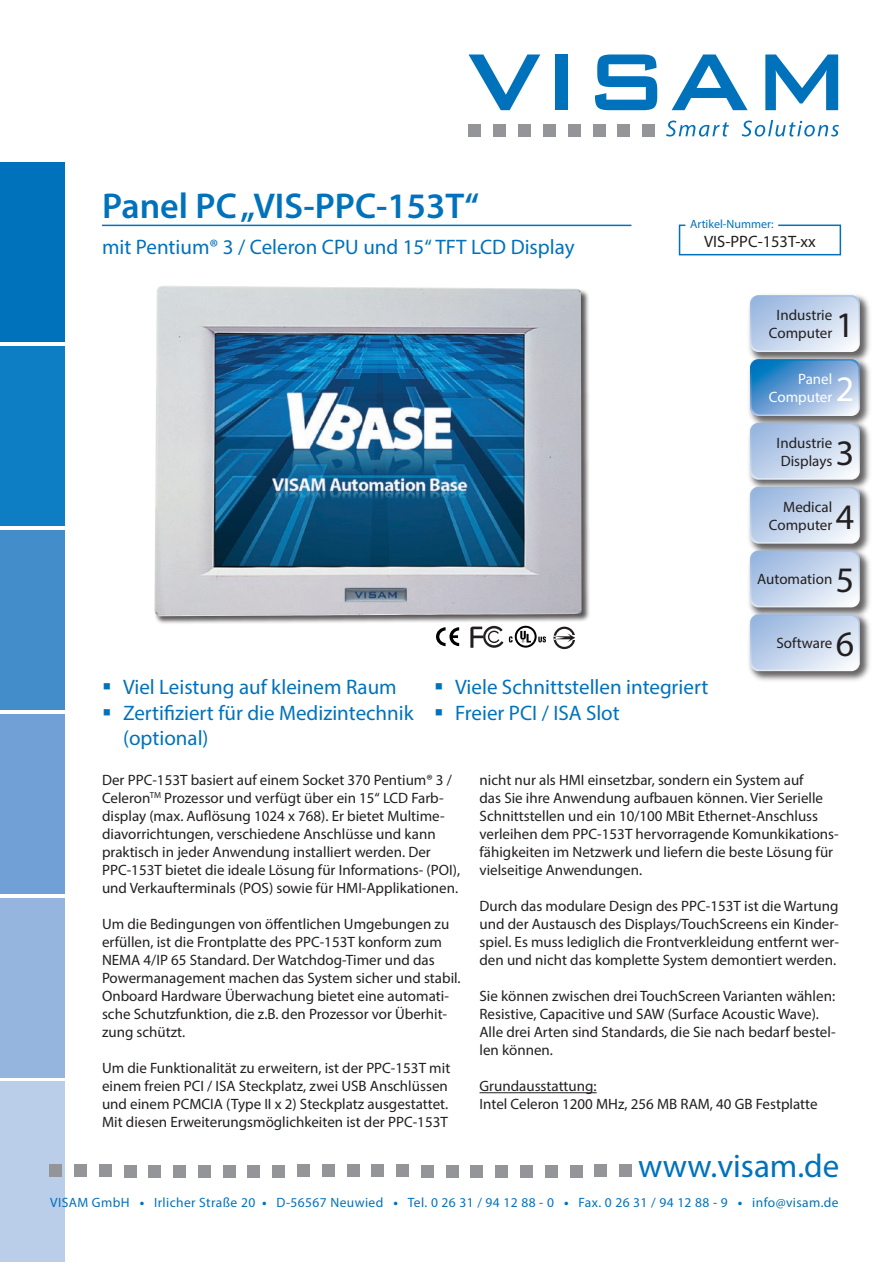
<style>
.page{position:relative;width:893px;height:1263px;background:#fff}
.page>*{position:absolute;margin:0;border:0;box-sizing:border-box;transform-origin:0 0}
.t1{font:600 36px "Myriad Pro";color:#0072bc}
.t2{font:36px "Myriad Pro";color:#231f20}
.t3{font:36px "Myriad Pro";color:#fff}
.t4{font:33px "Myriad Pro";color:#0072bc}
.t5{font:21px "Myriad Pro";color:#0072bc}
.t6{font:16.5px "Myriad Pro";color:#231f20}
.t7{font:15px/18px "Myriad Pro";color:#231f20}
.t8{font:15px/18px "Myriad Pro";color:#fff;text-align:right}
.t9{font:13.5px "Myriad Pro";letter-spacing:.03em;color:#0072bc}
.t10{font:12px "Myriad Pro";color:#0072bc}
.s1{font-weight:700}
</style>
<div class="page">
<div style="left:0;top:1081px;width:65px;height:181px;background:#bacde9"></div>
<div style="left:0;top:162px;width:65px;height:180px;background:#0072bc"></div>
<div style="left:0;top:346px;width:65px;height:180px;background:#0d7ec3"></div>
<div style="left:0;top:530px;width:65px;height:180px;background:#448dcb"></div>
<div style="left:0;top:714px;width:65px;height:179px;background:#70a0d5"></div>
<div style="left:0;top:898px;width:65px;height:179px;background:#95b5de"></div>
<div style="left:124px;top:1165px;width:12px;height:12px;background:#939598"></div>
<div style="left:149px;top:1165px;width:12px;height:12px;background:#939598"></div>
<div style="left:173px;top:1165px;width:13px;height:12px;background:#939598"></div>
<div style="left:198px;top:1165px;width:13px;height:12px;background:#939598"></div>
<div style="left:223px;top:1165px;width:12px;height:12px;background:#939598"></div>
<div style="left:248px;top:1165px;width:12px;height:12px;background:#939598"></div>
<div style="left:272px;top:1165px;width:13px;height:12px;background:#939598"></div>
<div style="left:50px;top:1164px;width:12px;height:13px;background:#939598"></div>
<div style="left:74px;top:1164px;width:13px;height:13px;background:#939598"></div>
<div style="left:99px;top:1164px;width:12px;height:13px;background:#939598"></div>
<div style="left:421px;top:1165px;width:13px;height:12px;background:#939598"></div>
<div style="left:446px;top:1165px;width:12px;height:12px;background:#939598"></div>
<div style="left:471px;top:1165px;width:12px;height:12px;background:#939598"></div>
<div style="left:495px;top:1165px;width:13px;height:12px;background:#939598"></div>
<div style="left:520px;top:1165px;width:13px;height:12px;background:#939598"></div>
<div style="left:545px;top:1165px;width:12px;height:12px;background:#939598"></div>
<div style="left:570px;top:1165px;width:12px;height:12px;background:#939598"></div>
<div style="left:297px;top:1164px;width:13px;height:13px;background:#939598"></div>
<div style="left:322px;top:1164px;width:12px;height:13px;background:#939598"></div>
<div style="left:347px;top:1164px;width:12px;height:13px;background:#939598"></div>
<div style="left:372px;top:1164px;width:12px;height:13px;background:#939598"></div>
<div style="left:396px;top:1164px;width:13px;height:13px;background:#939598"></div>
<div style="left:595px;top:1164px;width:12px;height:13px;background:#939598"></div>
<div style="left:619px;top:1164px;width:13px;height:13px;background:#939598"></div>
<svg style="left:679px;top:225px;width:162px;height:30px"></svg>
<img style="left:749px;top:295px;width:121px;height:61px">
<svg style="left:750px;top:295px;width:110px;height:57px;background:#c5d5ec"></svg>
<img style="left:749px;top:356px;width:121px;height:63px">
<svg style="left:750px;top:359px;width:110px;height:57px;background:#77a8d7"></svg>
<img style="left:749px;top:419px;width:121px;height:64px">
<svg style="left:750px;top:423px;width:110px;height:57px;background:#c5d5eb"></svg>
<img style="left:749px;top:483px;width:121px;height:63px">
<svg style="left:750px;top:487px;width:110px;height:57px;background:#c5d4eb"></svg>
<img style="left:749px;top:546px;width:121px;height:65px">
<svg style="left:750px;top:550px;width:110px;height:57px;background:#c5d5eb"></svg>
<img style="left:749px;top:611px;width:121px;height:70px">
<svg style="left:750px;top:614px;width:110px;height:57px;background:#c5d5ec"></svg>
<svg style="left:468px;top:54px;width:72px;height:56px"></svg>
<div style="left:555px;top:54px;width:13px;height:56px;background:#0072bc"></div>
<svg style="left:595px;top:54px;width:62px;height:56px"></svg>
<svg style="left:672px;top:54px;width:76px;height:56px"></svg>
<svg style="left:765px;top:54px;width:73px;height:56px"></svg>
<div style="left:468px;top:124px;width:13px;height:12px;background:#939598"></div>
<div style="left:493px;top:124px;width:13px;height:12px;background:#939598"></div>
<div style="left:518px;top:124px;width:13px;height:12px;background:#939598"></div>
<div style="left:543px;top:124px;width:12px;height:12px;background:#939598"></div>
<div style="left:568px;top:124px;width:12px;height:12px;background:#939598"></div>
<div style="left:593px;top:124px;width:12px;height:12px;background:#939598"></div>
<div style="left:618px;top:124px;width:12px;height:12px;background:#939598"></div>
<div style="left:642px;top:124px;width:13px;height:12px;background:#939598"></div>
<svg style="left:666px;top:121px;width:63px;height:16px"></svg>
<svg style="left:742px;top:120px;width:97px;height:17px"></svg>
<hr style="left:479px;top:1092px;width:118px;height:1px;background:#231f20">
<hr style="left:102px;top:225px;width:529px;height:1px;background:#0072bc">
<div style="left:154px;top:285px;width:436px;height:340px;background:#231f20;opacity:.75"></div>
<img style="left:154px;top:286px;width:429px;height:331px">
<svg style="left:436px;top:627px;width:23px;height:19px"></svg>
<svg style="left:483px;top:626px;width:22px;height:22px"></svg>
<svg style="left:485px;top:628px;width:18px;height:17px"></svg>
<svg style="left:488px;top:631px;width:12px;height:12px"></svg>
<div style="left:489px;top:632px;width:10px;height:10px;background:#fff;border-radius:50%"></div>
<svg style="left:497px;top:626px;width:49px;height:22px"></svg>
<svg style="left:470px;top:626px;width:13px;height:22px"></svg>
<svg style="left:553px;top:627px;width:22px;height:22px"></svg>
<div style="left:556px;top:629px;width:17px;height:18px;background:#fff;border-radius:50%"></div>
<svg style="left:553px;top:633px;width:22px;height:9px"></svg>
<p class="t1" style="left:102px;top:183px;width:379px">Panel PC „VIS-PPC-153T“</p>
<p class="t5" style="left:102px;top:234px;width:474px">mit Pentium® 3 / Celeron CPU und 15“ TFT LCD Display</p>
<p class="t10" style="left:690px;top:216px;width:85px">Artikel-Nummer:</p>
<p class="t6" style="left:704px;top:231px;width:113px">VIS-PPC-153T-xx</p>
<p class="t7" style="left:769px;top:306px;width:65px;text-align:center">Industrie<br>Computer</p>
<p class="t8" style="left:769px;top:370px;width:65px">Panel<br>Computer</p>
<h1 class="t3" style="left:836px;top:367px;width:20px">2</h1>
<p class="t7" style="left:777px;top:433px;width:57px">Industrie<br>Displays</p>
<h1 class="t2" style="left:836px;top:431px;width:20px">3</h1>
<p class="t7" style="left:769px;top:497px;width:65px;text-align:right">Medical<br>Computer</p>
<h1 class="t2" style="left:836px;top:494px;width:20px">4</h1>
<h1 class="t2" style="left:836px;top:303px;width:20px">1</h1>
<p class="t7" style="left:757px;top:570px;width:77px">Automation</p>
<h1 class="t2" style="left:836px;top:558px;width:20px">5</h1>
<p class="t7" style="left:776px;top:634px;width:57px">Software</p>
<h1 class="t2" style="left:836px;top:622px;width:20px">6</h1>
<p class="t5" style="left:102px;top:674px;width:296px">▪ Viel Leistung auf kleinem Raum</p>
<p class="t5" style="left:102px;top:700px;width:313px">▪ Zertifiziert für die Medizintechnik</p>
<p class="t5" style="left:123px;top:725px;width:87px">(optional)</p>
<p class="t5" style="left:434px;top:674px;width:276px">▪ Viele Schnittstellen integriert</p>
<p class="t5" style="left:434px;top:700px;width:187px">▪ Freier PCI / ISA Slot</p>
<p class="t7" style="left:102px;top:771px;width:360px">Der PPC-153T basiert auf einem Socket 370 Pentium® 3 / Celeron<sup>TM</sup> Prozessor und verfügt über ein 15“ LCD Farb&shy;display (max. Auflösung 1024 x 768). Er bietet Multime&shy;diavorrichtungen, verschiedene Anschlüsse und kann praktisch in jeder Anwendung installiert werden. Der PPC-153T bietet die ideale Lösung für Informations- (POI), und Verkaufterminals (POS) sowie für HMI-Applikationen.</p>
<p class="t7" style="left:102px;top:915px;width:360px">Um die Bedingungen von öffentlichen Umgebungen zu erfüllen, ist die Frontplatte des PPC-153T konform zum NEMA 4/IP 65 Standard. Der Watchdog-Timer und das Powermanagement machen das System sicher und stabil.<br>Onboard Hardware Überwachung bietet eine automati&shy;sche Schutzfunktion, die z.B. den Prozessor vor Überhit&shy;zung schützt.</p>
<p class="t7" style="left:102px;top:1059px;width:350px">Um die Funktionalität zu erweitern, ist der PPC-153T mit einem freien PCI / ISA Steckplatz, zwei USB Anschlüssen und einem PCMCIA (Type II x 2) Steckplatz ausgestattet.<br>Mit diesen Erweiterungsmöglichkeiten ist der PPC-153T</p>
<p class="t7" style="left:479px;top:771px;width:361px">nicht nur als HMI einsetzbar, sondern ein System auf<br>das Sie ihre Anwendung aufbauen können. Vier Serielle Schnittstellen und ein 10/100 MBit Ethernet-Anschluss verleihen dem PPC-153T hervorragende Komunkikations&shy;fähigkeiten im Netzwerk und liefern die beste Lösung für vielseitige Anwendungen.</p>
<p class="t7" style="left:479px;top:897px;width:361px;text-align:justify">Durch das modulare Design des PPC-153T ist die Wartung und der Austausch des Displays/TouchScreens ein Kinder&shy;spiel. Es muss lediglich die Frontverkleidung entfernt wer&shy;den und nicht das komplette System demontiert werden.</p>
<p class="t7" style="left:479px;top:987px;width:358px">Sie können zwischen drei TouchScreen Varianten wählen:<br>Resistive, Capacitive und SAW (Surface Acoustic Wave).<br>Alle drei Arten sind Standards, die Sie nach bedarf bestel&shy;len können.</p>
<p class="t7" style="left:479px;top:1077px;width:119px">Grundausstattung:</p>
<p class="t7" style="left:479px;top:1095px;width:340px">Intel Celeron 1200 MHz, 256 MB RAM, 40 GB Festplatte</p>
<h2 class="t4" style="left:638px;top:1145px;width:203px">www.visam.de</h2>
<p class="t9" style="left:50px;top:1194px;width:790px">VISAM GmbH <span class="s1">•</span> Irlicher Straße 20 <span class="s1">•</span> D-56567 Neuwied <span class="s1">•</span> Tel. 0 26 31 / 94 12 88 - 0 <span class="s1">•</span> Fax. 0 26 31 / 94 12 88 - 9 <span class="s1">•</span> info@visam.de</p>
</div>
